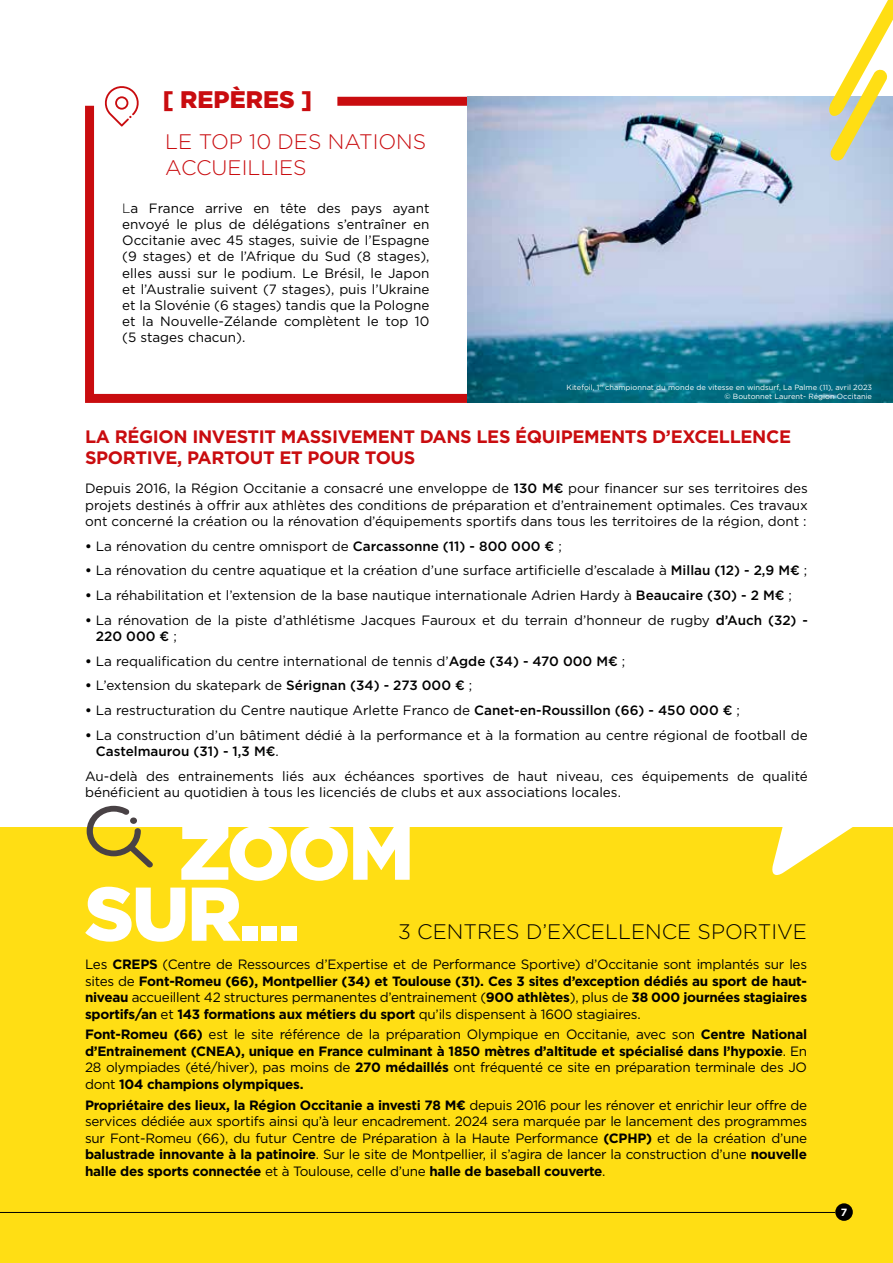
<style>
.page{position:relative;width:893px;height:1263px;background:#fff}
.page>*{position:absolute;margin:0;border:0;box-sizing:border-box;transform-origin:0 0}
.t1{font:900 75.9px/61.1px "Gotham";letter-spacing:-.03em;color:#fff}
.t2{font:900 24px "Gotham";color:#c90c0f}
.t3{font:300 21px/25.2px "Gotham";color:#c90c0f}
.t4{font:300 21px "Gotham";color:#000}
.t5{font:700 18px/21.6px "Gotham";letter-spacing:-.02em;color:#c90c0f}
.t6{font:13.5px/16.2px "Gotham";color:#000;text-align:justify}
.t7{font:700 13.5px/16.5px "Gotham";letter-spacing:-.02em;color:#000;text-align:justify}
.t8{font:700 10.5px "Gotham";color:#fff}
.t9{font:7.5px/9px "Gotham";color:#fff;text-align:right}
.s1{font-weight:300}
.s2{font-weight:500}
.s3{font-weight:700}
.s4{font-weight:400}
</style>
<div class="page">
<svg style="left:85px;top:96px;width:383px;height:307px"></svg>
<svg style="left:103px;top:86px;width:37px;height:40px"></svg>
<div style="left:0;top:827px;width:893px;height:436px;background:#ffde14"></div>
<svg style="left:772px;top:827px;width:81px;height:48px"></svg>
<img style="left:468px;top:96px;width:425px;height:307px">
<svg style="left:828px;top:0;width:65px;height:162px"></svg>
<svg style="left:87px;top:806px;width:66px;height:61px"></svg>
<div style="left:130px;top:817px;width:7px;height:7px;background:#494245;border-radius:50%"></div>
<div style="left:835px;top:1203px;width:18px;height:18px;background:#000;border-radius:50%"></div>
<hr style="left:0;top:1212px;width:835px;height:1px;background:#000">
<h2 class="t2" style="left:163px;top:83px;width:151px">[ REPÈRES ]</h2>
<h3 class="t3" style="left:165px;top:129px;width:263px">LE TOP 10 DES NATIONS<br>ACCUEILLIES</h3>
<p class="t6" style="left:122px;top:200px;width:309px"><span class="s1">L</span>a France arrive en tête des pays ayant envoyé le plus de délégations s’entraîner en Occitanie avec 45 stages, suivie de l’Espagne (9 stages) et de l’Afrique du Sud (8 stages), elles aussi sur le podium. Le Brésil, le Japon et l’Australie suivent (7 stages), puis l’Ukraine et la Slovénie (6 stages) tandis que la Pologne et la Nouvelle-Zélande complètent le top 10 (5 stages chacun).</p>
<p class="t9" style="left:567px;top:382px;width:307px">Kitefoil, 1<sup>er</sup> championnat du monde de vitesse en windsurf, La Palme (11), avril 2023 © Boutonnet Laurent- Région Occitanie</p>
<h3 class="t5" style="left:85px;top:426px;width:707px">LA RÉGION INVESTIT MASSIVEMENT DANS LES ÉQUIPEMENTS D’EXCELLENCE<br>SPORTIVE, PARTOUT ET POUR TOUS</h3>
<p class="t6" style="left:85px;top:480px;width:724px">Depuis 2016, la Région Occitanie a consacré une enveloppe de <span class="s2">130 M€</span> pour financer sur ses territoires des projets destinés à offrir aux athlètes des conditions de préparation et d’entrainement optimales. Ces travaux ont concerné la création ou la rénovation d’équipements sportifs dans tous les territoires de la région, dont :</p>
<p class="t6" style="left:85px;top:537px;width:478px"><span class="s3">•</span> La rénovation du centre omnisport de <span class="s2">Carcassonne (11) - 800 000 €</span> ;</p>
<p class="t6" style="left:85px;top:562px;width:724px"><span class="s3">•</span> La rénovation du centre aquatique et la création d’une surface artificielle d’escalade à <span class="s2">Millau (12) - 2,9 M€</span> ;</p>
<p class="t6" style="left:85px;top:587px;width:708px"><span class="s3">•</span> La réhabilitation et l’extension de la base nautique internationale Adrien Hardy à <span class="s2">Beaucaire (30) - 2 M€</span> ;</p>
<p class="t6" style="left:96px;top:611px;width:714px;text-indent:-11px"><span class="s3">•</span> La rénovation de la piste d’athlétisme Jacques Fauroux et du terrain d’honneur de rugby <span class="s2">d’Auch (32) -<br>220 000 €</span> ;</p>
<p class="t6" style="left:85px;top:652px;width:542px"><span class="s3">•</span> La requalification du centre international de tennis d’<span class="s2">Agde (34) - 470 000 M€</span> ;</p>
<p class="t6" style="left:85px;top:677px;width:389px"><span class="s3">•</span> L’extension du skatepark de <span class="s2">Sérignan (34) - 273 000 €</span> ;</p>
<p class="t6" style="left:85px;top:702px;width:656px"><span class="s3">•</span> La restructuration du Centre nautique Arlette Franco de <span class="s2">Canet-en-Roussillon (66) - 450 000 €</span> ;</p>
<p class="t6" style="left:96px;top:726px;width:714px;text-indent:-11px"><span class="s3">•</span> La construction d’un bâtiment dédié à la performance et à la formation au centre régional de football de<br><span class="s2">Castelmaurou (31) - 1,3 M€</span>.</p>
<p class="t6" style="left:85px;top:767px;width:724px">Au-delà des entrainements liés aux échéances sportives de haut niveau, ces équipements de qualité bénéficient au quotidien à tous les licenciés de clubs et aux associations locales.</p>
<h1 class="t1" style="left:85px;top:821px;width:331px;text-indent:94px">ZOOM<br>SUR...</h1>
<h3 class="t4" style="left:398px;top:918px;width:410px">3 CENTRES D’EXCELLENCE SPORTIVE</h3>
<p class="t6" style="left:85px;top:956px;width:723px">Les <span class="s3">CREPS</span> (Centre de Ressources d’Expertise et de Performance Sportive) d’Occitanie sont implantés sur les sites de <span class="s3">Font-Romeu (66), Montpellier (34) et Toulouse (31). Ces 3 sites d’exception dédiés au sport de haut&shy;niveau</span> accueillent 42 structures permanentes d’entrainement (<span class="s3">900 athlètes</span>), plus de <span class="s3">38 000 journées stagiaires sportifs/an</span> et <span class="s3">143 formations aux métiers du sport</span> qu’ils dispensent à 1600 stagiaires.</p>
<p class="t7" style="left:85px;top:1026px;width:724px">Font-Romeu (66) <span class="s4">est le site référence de la préparation Olympique en Occitanie, avec son</span> Centre National d’Entrainement (CNEA), unique en France culminant à 1850 mètres d’altitude et spécialisé dans l’hypoxie<span class="s4">. En 28 olympiades (été/hiver), pas moins de</span> 270 médaillés <span class="s4">ont fréquenté ce site en préparation terminale des JO dont</span> 104 champions olympiques.</p>
<p class="t6" style="left:85px;top:1096px;width:724px"><span class="s3">Propriétaire des lieux, la Région Occitanie a investi 78 M€</span> depuis 2016 pour les rénover et enrichir leur offre de services dédiée aux sportifs ainsi qu’à leur encadrement. 2024 sera marquée par le lancement des programmes sur Font-Romeu (66), du futur Centre de Préparation à la Haute Performance <span class="s3">(CPHP)</span> et de la création d’une <span class="s3">balustrade innovante à la patinoire</span>. Sur le site de Montpellier, il s’agira de lancer la construction d’une <span class="s3">nouvelle halle des sports connectée</span> et à Toulouse, celle d’une <span class="s3">halle de baseball couverte</span>.</p>
<p class="t8" style="left:841px;top:1205px;width:8px">7</p>
</div>
